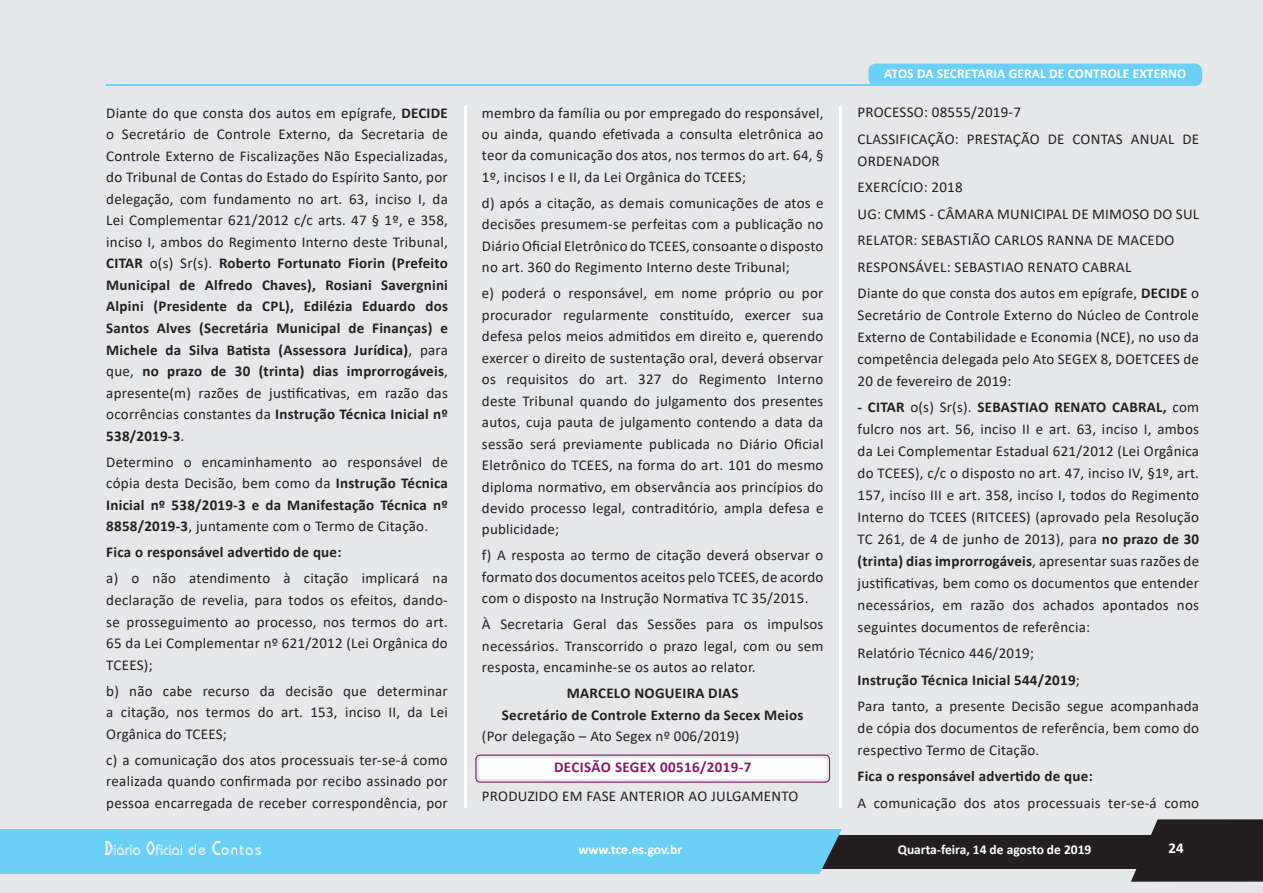
<style>
.page{position:relative;width:1263px;height:893px;background:#e6e7e9}
.page>*{position:absolute;margin:0;border:0;box-sizing:border-box;transform-origin:0 0}
.t1{font:15px/21.6px "Calibri";letter-spacing:.015em;color:#231f20;text-align:justify}
.t2{font:700 15px/21.5px "Calibri";letter-spacing:.015em;color:#231f20;text-align:center}
.t3{font:700 15px "Calibri";letter-spacing:.025em;color:#891765}
.t4{font:700 15px "Calibri";color:#fff}
.t5{font:700 13.5px "Calibri";color:#fff}
.s1{font-weight:700}
</style>
<div class="page">
<svg style="left:1131px;top:819px;width:132px;height:63px;background:#3b3738"></svg>
<div style="left:804px;top:835px;width:459px;height:33px;background:#231f20"></div>
<hr style="left:465px;top:106px;width:2px;height:702px;background:#fff">
<hr style="left:839px;top:106px;width:3px;height:702px;background:#fff">
<div style="left:0;top:829px;width:842px;height:45px;background:#6bcff6"></div>
<div style="left:868px;top:64px;width:334px;height:22px;background:#6bcff6;border-radius:8px"></div>
<hr style="left:106px;top:85px;width:926px;height:1px;background:#6bcff6">
<img style="left:105px;top:842px;width:156px;height:13px">
<svg style="left:475px;top:754px;width:355px;height:29px;background:#efe6ed"></svg>
<p class="t1" style="left:106px;top:101px;width:343px">Diante do que consta dos autos em epígrafe, <span class="s1">DECIDE </span>o Secretário de Controle Externo, da Secretaria de Controle Externo de Fiscalizações Não Especializadas, do Tribunal de Contas do Estado do Espírito Santo, por delegação, com fundamento no art. 63, inciso I, da Lei Complementar 621/2012 c/c arts. 47 § 1º, e 358, inciso I, ambos do Regimento Interno deste Tribunal, <span class="s1">CITAR</span> o(s) Sr(s). <span class="s1">Roberto Fortunato Fiorin (Prefeito Municipal de Alfredo Chaves), Rosiani Savergnini Alpini (Presidente da CPL), Edilézia Eduardo dos Santos Alves (Secretária Municipal de Finanças) e Michele da Silva Batista (Assessora Jurídica)</span>, para que, <span class="s1">no prazo de 30 (trinta) dias improrrogáveis</span>, apresente(m) razões de justificativas, em razão das ocorrências constantes da <span class="s1">Instrução Técnica Inicial nº 538/2019-3</span>.</p>
<p class="t1" style="left:106px;top:451px;width:343px">Determino o encaminhamento ao responsável de cópia desta Decisão, bem como da <span class="s1">Instrução Técnica Inicial nº 538/2019-3 e da Manifestação Técnica nº 8858/2019-3</span>, juntamente com o Termo de Citação.</p>
<p class="t2" style="left:106px;top:541px;width:237px">Fica o responsável advertido de que:</p>
<p class="t1" style="left:106px;top:567px;width:343px">a) o não atendimento à citação implicará na declaração de revelia, para todos os efeitos, dando&shy;se prosseguimento ao processo, nos termos do art.<br>65 da Lei Complementar nº 621/2012 (Lei Orgânica do TCEES);</p>
<p class="t1" style="left:106px;top:679px;width:343px">b) não cabe recurso da decisão que determinar a citação, nos termos do art. 153, inciso II, da Lei Orgânica do TCEES;</p>
<p class="t1" style="left:106px;top:749px;width:343px">c) a comunicação dos atos processuais ter-se-á como realizada quando confirmada por recibo assinado por pessoa encarregada de receber correspondência, por</p>
<p class="t1" style="left:482px;top:101px;width:343px">membro da família ou por empregado do responsável, ou ainda, quando efetivada a consulta eletrônica ao teor da comunicação dos atos, nos termos do art. 64, § 1º, incisos I e II, da Lei Orgânica do TCEES;</p>
<p class="t1" style="left:482px;top:192px;width:343px">d) após a citação, as demais comunicações de atos e decisões presumem-se perfeitas com a publicação no Diário Oficial Eletrônico do TCEES, consoante o disposto no art. 360 do Regimento Interno deste Tribunal;</p>
<p class="t1" style="left:482px;top:282px;width:343px">e) poderá o responsável, em nome próprio ou por procurador regularmente constituído, exercer sua defesa pelos meios admitidos em direito e, querendo exercer o direito de sustentação oral, deverá observar os requisitos do art. 327 do Regimento Interno deste Tribunal quando do julgamento dos presentes autos, cuja pauta de julgamento contendo a data da sessão será previamente publicada no Diário Oficial Eletrônico do TCEES, na forma do art. 101 do mesmo diploma normativo, em observância aos princípios do devido processo legal, contraditório, ampla defesa e publicidade;</p>
<p class="t1" style="left:482px;top:544px;width:343px">f) A resposta ao termo de citação deverá observar o formato dos documentos aceitos pelo TCEES, de acordo com o disposto na Instrução Normativa TC 35/2015.</p>
<p class="t1" style="left:482px;top:613px;width:343px">À Secretaria Geral das Sessões para os impulsos necessários. Transcorrido o prazo legal, com ou sem resposta, encaminhe-se os autos ao relator.</p>
<p class="t2" style="left:502px;top:682px;width:303px">MARCELO NOGUEIRA DIAS<br>Secretário de Controle Externo da Secex Meios</p>
<p class="t1" style="left:482px;top:725px;width:259px">(Por delegação – Ato Segex nº 006/2019)</p>
<p class="t3" style="left:554px;top:757px;width:199px">DECISÃO SEGEX 00516/2019-7</p>
<p class="t1" style="left:482px;top:785px;width:318px">PRODUZIDO EM FASE ANTERIOR AO JULGAMENTO</p>
<p class="t5" style="left:578px;top:840px;width:105px">www.tce.es.gov.br</p>
<p class="t5" style="left:884px;top:64px;width:304px">ATOS DA SECRETARIA GERAL DE CONTROLE EXTERNO</p>
<p class="t1" style="left:857px;top:99px;width:343px;line-height:26.4px">PROCESSO: 08555/2019-7<br>CLASSIFICAÇÃO: PRESTAÇÃO DE CONTAS ANUAL DE</p>
<p class="t1" style="left:857px;top:147px;width:343px;line-height:26.4px;text-align:left">ORDENADOR<br>EXERCÍCIO: 2018<br>UG: CMMS - CÂMARA MUNICIPAL DE MIMOSO DO SUL RELATOR: SEBASTIÃO CARLOS RANNA DE MACEDO RESPONSÁVEL: SEBASTIAO RENATO CABRAL<br>Diante do que consta dos autos em epígrafe, <span class="s1">DECIDE</span> o</p>
<p class="t1" style="left:857px;top:304px;width:343px">Secretário de Controle Externo do Núcleo de Controle Externo de Contabilidade e Economia (NCE), no uso da competência delegada pelo Ato SEGEX 8, DOETCEES de 20 de fevereiro de 2019:</p>
<p class="t1" style="left:857px;top:396px;width:343px"><span class="s1">- CITAR</span> o(s) Sr(s). <span class="s1">SEBASTIAO RENATO CABRAL,</span> com fulcro nos art. 56, inciso II e art. 63, inciso I, ambos da Lei Complementar Estadual 621/2012 (Lei Orgânica do TCEES), c/c o disposto no art. 47, inciso IV, §1º, art.<br>157, inciso III e art. 358, inciso I, todos do Regimento Interno do TCEES (RITCEES) (aprovado pela Resolução TC 261, de 4 de junho de 2013), para <span class="s1">no prazo de 30 (trinta) dias improrrogáveis</span>, apresentar suas razões de justificativas, bem como os documentos que entender necessários, em razão dos achados apontados nos seguintes documentos de referência:</p>
<p class="t1" style="left:857px;top:640px;width:343px;line-height:26.4px;text-align:left">Relatório Técnico 446/2019;<br><span class="s1">Instrução Técnica Inicial 544/2019</span>;<br>Para tanto, a presente Decisão segue acompanhada</p>
<p class="t1" style="left:857px;top:717px;width:343px">de cópia dos documentos de referência, bem como do respectivo Termo de Citação.</p>
<p class="t2" style="left:857px;top:765px;width:237px">Fica o responsável advertido de que:</p>
<p class="t1" style="left:857px;top:792px;width:343px">A comunicação dos atos processuais ter-se-á como</p>
<p class="t5" style="left:898px;top:840px;width:195px">Quarta-feira, 14 de agosto de 2019</p>
<p class="t4" style="left:1168px;top:837px;width:17px">24</p>
</div>
